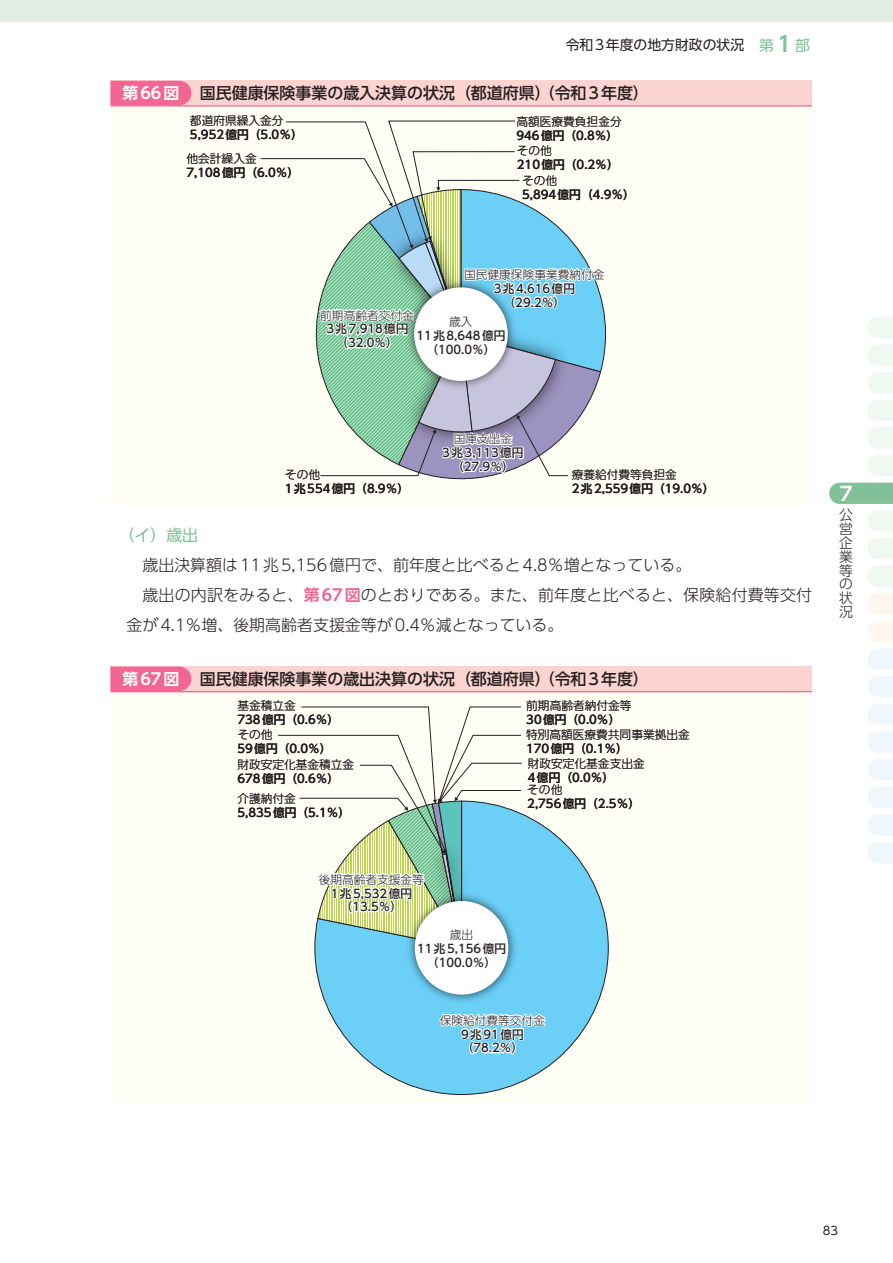
<style>
.page{position:relative;width:893px;height:1263px;background:#fff}
.page>*{position:absolute;margin:0;border:0;box-sizing:border-box;transform-origin:0 0}
.t1{font:700 19.2px "UD Shin Go Pr 6 N De";color:#fff}
.t2{font:300 15.9px "UD Shin Go Pr 6 N";color:#231f20}
.t3{font:500 15.9px "UD Shin Go Pr 6 N";color:#231f20}
.t4{font:700 15.9px "UD Shin Go Pr 6 N De";letter-spacing:.125em;color:#fff}
.t5{font:15.9px "UD Shin Go Pr 6 N";color:#82c198}
.t6{font:13.8px "UD Shin Go Pr 6 N";color:#231f20}
.t7{font:300 13.8px/13.8px "UD Shin Go Pr 6 N";color:#231f20;text-align:justify}
.t8{font:500 11.7px/13.8px "UD Shin Go Pr 6 N";color:#231f20;text-align:center}
.t9{font:300 11.7px "UD Shin Go Pr 6 N";color:#231f20}
.t10{font:500 11.7px/13.8px "UD Shin Go Pr 6 N";letter-spacing:.06em;color:#231f20}
.t11{font:11.7px "UD Shin Go Pr 6 N";color:#231f20}
.s1{font-size:14.85px;color:#82c198}
.s2{font-family:"UD Shin Go Pr 6 N De";font-weight:700;font-size:21.3px;color:#82c198}
.s3{font-family:"UD Shin Go Pr 6 N De";font-weight:700;color:#f16692}
</style>
<div class="page">
<div style="left:111px;top:81px;width:701px;height:25px;background:#fbd3d1"></div>
<div style="left:111px;top:106px;width:701px;height:399px;background:#fffef4"></div>
<hr style="left:111px;top:105px;width:701px;height:2px;background:#f16692">
<div style="left:111px;top:81px;width:80px;height:24px;background:#f16692"></div>
<svg style="left:260px;top:121px;width:346px;height:359px"></svg>
<div style="left:111px;top:666px;width:701px;height:26px;background:#fbd3d1"></div>
<div style="left:111px;top:692px;width:701px;height:411px;background:#fffef4"></div>
<hr style="left:111px;top:691px;width:701px;height:1px;background:#f16692">
<svg style="left:111px;top:666px;width:80px;height:25px;background:#f16b95"></svg>
<svg style="left:399px;top:828px;width:210px;height:267px"></svg>
<svg style="left:278px;top:706px;width:270px;height:375px"></svg>
<div style="left:0;top:0;width:893px;height:21px;background:#e3efe6"></div>
<svg style="left:868px;top:345px;width:25px;height:21px"></svg>
<svg style="left:868px;top:317px;width:25px;height:21px"></svg>
<svg style="left:868px;top:372px;width:25px;height:21px"></svg>
<svg style="left:868px;top:400px;width:25px;height:21px"></svg>
<svg style="left:868px;top:428px;width:25px;height:20px"></svg>
<svg style="left:868px;top:455px;width:25px;height:21px"></svg>
<svg style="left:868px;top:510px;width:25px;height:21px"></svg>
<svg style="left:868px;top:538px;width:25px;height:21px"></svg>
<svg style="left:868px;top:566px;width:25px;height:21px"></svg>
<svg style="left:868px;top:593px;width:25px;height:21px"></svg>
<svg style="left:868px;top:621px;width:25px;height:21px"></svg>
<svg style="left:868px;top:649px;width:25px;height:21px"></svg>
<svg style="left:868px;top:759px;width:25px;height:21px"></svg>
<svg style="left:868px;top:676px;width:25px;height:21px"></svg>
<svg style="left:868px;top:787px;width:25px;height:21px"></svg>
<svg style="left:868px;top:704px;width:25px;height:21px"></svg>
<svg style="left:868px;top:815px;width:25px;height:20px"></svg>
<svg style="left:868px;top:732px;width:25px;height:21px"></svg>
<svg style="left:829px;top:483px;width:64px;height:21px"></svg>
<svg style="left:868px;top:842px;width:25px;height:21px"></svg>
<p class="t6" style="left:566px;top:34px;width:246px">令和3年度の地方財政の状況 <span class="s1">第</span><span class="s2">１</span><span class="s1">部</span></p>
<h2 class="t4" style="left:122px;top:80px;width:58px">第66図</h2>
<h2 class="t3" style="left:200px;top:80px;width:451px">国民健康保険事業の歳入決算の状況（都道府県）（令和3年度）</h2>
<p class="t9" style="left:190px;top:111px;width:95px">都道府県繰入金分</p>
<p class="t8" style="left:190px;top:127px;width:114px">5,952億円（5.0％）</p>
<p class="t9" style="left:187px;top:149px;width:72px">他会計繰入金</p>
<p class="t8" style="left:187px;top:165px;width:114px">7,108億円（6.0％）</p>
<p class="t9" style="left:516px;top:112px;width:107px">高額医療費負担金分</p>
<p class="t8" style="left:516px;top:128px;width:103px">946億円（0.8％）</p>
<p class="t9" style="left:517px;top:141px;width:37px">その他</p>
<p class="t8" style="left:517px;top:157px;width:103px">210億円（0.2％）</p>
<p class="t9" style="left:522px;top:171px;width:37px">その他</p>
<p class="t8" style="left:522px;top:187px;width:114px">5,894億円（4.9％）</p>
<p class="t9" style="left:464px;top:265px;width:142px">国民健康保険事業費納付金</p>
<p class="t8" style="left:494px;top:281px;width:83px">3兆4,616億円（29.2％）</p>
<p class="t9" style="left:320px;top:306px;width:95px">前期高齢者交付金</p>
<p class="t8" style="left:326px;top:322px;width:83px">3兆7,918億円（32.0％）</p>
<p class="t9" style="left:449px;top:312px;width:25px">歳入</p>
<p class="t8" style="left:416px;top:328px;width:91px">11兆8,648億円（100.0％）</p>
<p class="t9" style="left:285px;top:465px;width:37px">その他</p>
<p class="t10" style="left:285px;top:481px;width:126px">1兆554億円（8.9％）</p>
<p class="t9" style="left:454px;top:429px;width:60px">国庫支出金</p>
<p class="t8" style="left:442px;top:445px;width:83px">3兆3,113億円（27.9％）</p>
<p class="t9" style="left:572px;top:465px;width:107px">療養給付費等負担金</p>
<p class="t8" style="left:572px;top:481px;width:144px">2兆2,559億円（19.0％）</p>
<h2 class="t5" style="left:119px;top:522px;width:81px">（イ）歳出</h2>
<h2 class="t2" style="left:142px;top:552px;width:550px">歳出決算額は11兆5,156億円で、前年度と比べると4.8％増となっている。</h2>
<h2 class="t2" style="left:142px;top:582px;width:671px">歳出の内訳をみると、<span class="s3">第67図</span>のとおりである。また、前年度と比べると、保険給付費等交付</h2>
<h2 class="t2" style="left:126px;top:612px;width:438px">金が4.1％増、後期高齢者支援金等が0.4％減となっている。</h2>
<h2 class="t4" style="left:122px;top:666px;width:58px">第67図</h2>
<h2 class="t3" style="left:200px;top:666px;width:451px">国民健康保険事業の歳出決算の状況（都道府県）（令和3年度）</h2>
<p class="t9" style="left:526px;top:696px;width:107px">前期高齢者納付金等</p>
<p class="t8" style="left:526px;top:713px;width:96px">30億円（0.0％）</p>
<p class="t9" style="left:526px;top:725px;width:165px">特別高額医療費共同事業拠出金</p>
<p class="t8" style="left:526px;top:741px;width:103px">170億円（0.1％）</p>
<p class="t9" style="left:528px;top:754px;width:118px">財政安定化基金支出金</p>
<p class="t8" style="left:528px;top:770px;width:88px">4億円（0.0％）</p>
<p class="t9" style="left:527px;top:780px;width:37px">その他</p>
<p class="t9" style="left:237px;top:696px;width:60px">基金積立金</p>
<p class="t8" style="left:237px;top:713px;width:103px">738億円（0.6％）</p>
<p class="t9" style="left:237px;top:755px;width:118px">財政安定化基金積立金</p>
<p class="t8" style="left:237px;top:771px;width:103px">678億円（0.6％）</p>
<p class="t9" style="left:237px;top:725px;width:37px">その他</p>
<p class="t8" style="left:237px;top:741px;width:96px">59億円（0.0％）</p>
<p class="t9" style="left:237px;top:789px;width:60px">介護納付金</p>
<p class="t8" style="left:527px;top:796px;width:114px">2,756億円（2.5％）</p>
<p class="t8" style="left:237px;top:805px;width:114px">5,835億円（5.1％）</p>
<p class="t9" style="left:319px;top:870px;width:107px">後期高齢者支援金等</p>
<p class="t8" style="left:331px;top:886px;width:83px">1兆5,532億円（13.5％）</p>
<p class="t9" style="left:450px;top:925px;width:25px">歳出</p>
<p class="t8" style="left:417px;top:941px;width:91px">11兆5,156億円（100.0％）</p>
<p class="t9" style="left:440px;top:1011px;width:107px">保険給付費等交付金</p>
<p class="t10" style="left:461px;top:1027px;width:64px">9兆91億円（78.2％）</p>
<h1 class="t1" style="left:840px;top:478px;width:14px">7</h1>
<p class="t7" style="left:839px;top:508px;width:15px">公営企業等の状況</p>
<p class="t11" style="left:823px;top:1221px;width:17px">83</p>
</div>
